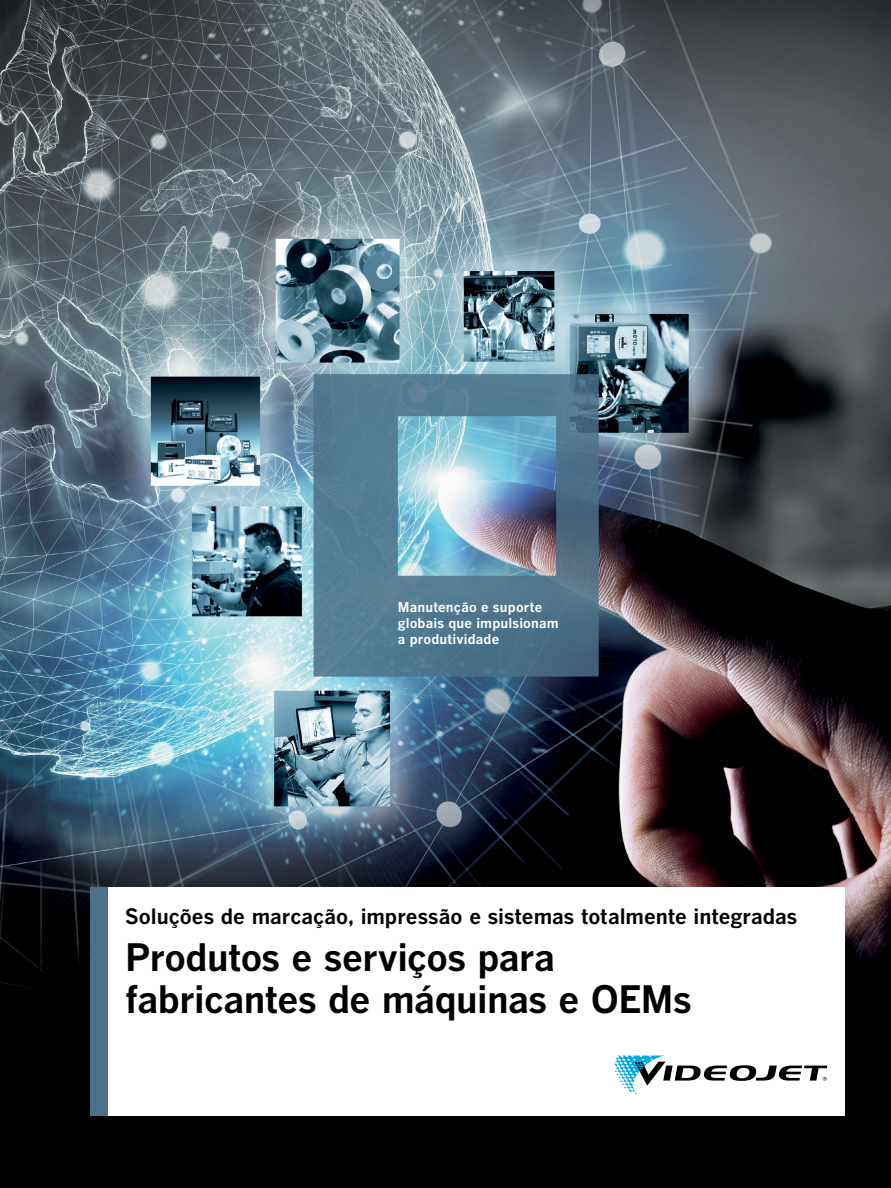
<style>
.page{position:relative;width:891px;height:1188px;background:#fff}
.page>*{position:absolute;margin:0;border:0;box-sizing:border-box;transform-origin:0 0}
.t1{font:700 37.5px/42px "Benton Gothic";letter-spacing:-.015em;color:#000}
.t2{font:700 21px "Benton Gothic";letter-spacing:-.005em;color:#000}
.t3{font:700 13.5px/16.5px "Benton Gothic";letter-spacing:.01em;color:#fff}
</style>
<div class="page">
<img style="left:0;top:0;width:891px;height:1188px">
<div style="left:108px;top:887px;width:737px;height:229px;background:#fff"></div>
<div style="left:91px;top:887px;width:17px;height:229px;background:#4c7189"></div>
<svg style="left:615px;top:1056px;width:212px;height:38px"></svg>
<svg style="left:314px;top:374px;width:285px;height:303px;background:#6289a0"></svg>
<p class="t3" style="left:398px;top:599px;width:162px">Manutenção e suporte globais que impulsionam a produtividade</p>
<p class="t2" style="left:125px;top:905px;width:673px">Soluções de marcação, impressão e sistemas totalmente integradas</p>
<h1 class="t1" style="left:125px;top:937px;width:568px">Produtos e serviços para fabricantes de máquinas e OEMs</h1>
</div>
